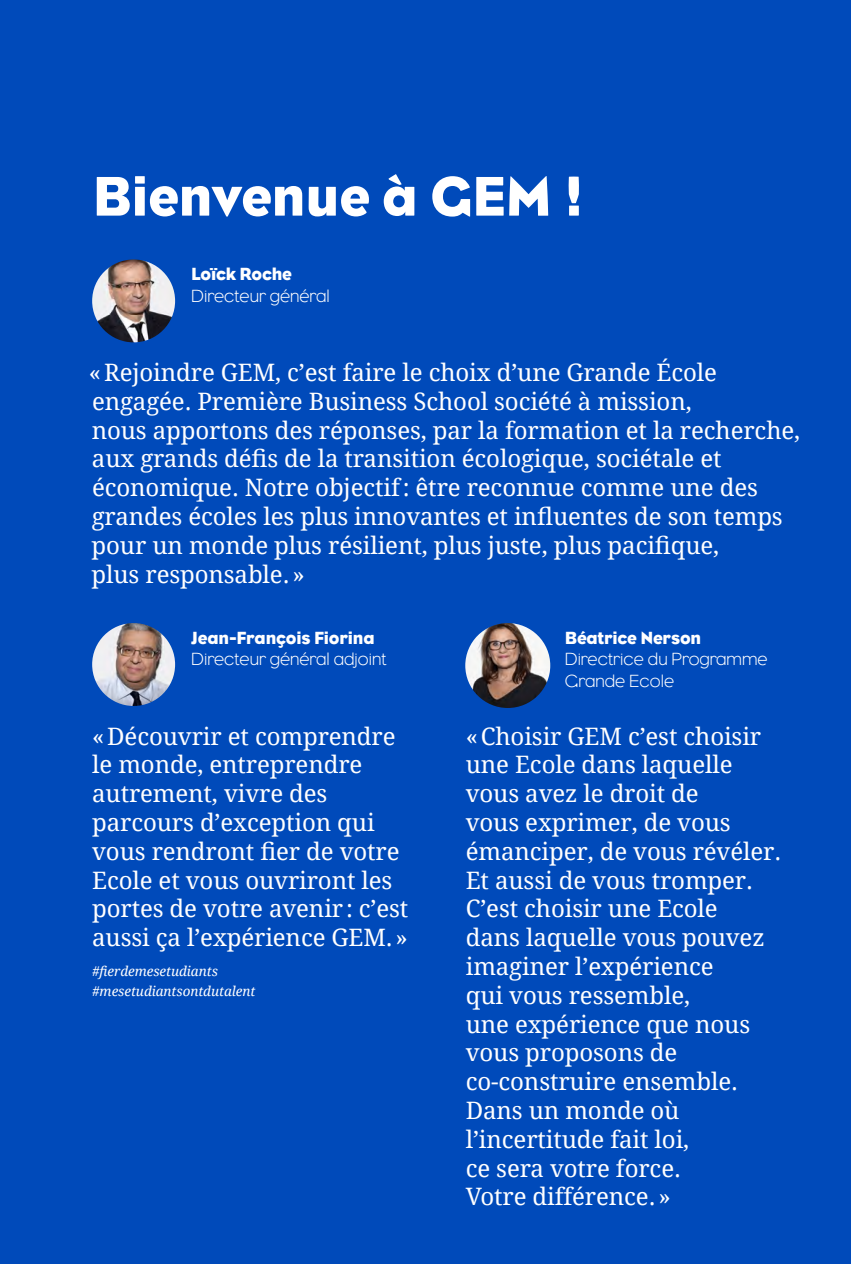
<style>
.page{position:relative;width:851px;height:1264px;background:#fff}
.page>*{position:absolute;margin:0;border:0;box-sizing:border-box;transform-origin:0 0}
.t1{font:57px "Eagle";color:#fff}
.t2{font:24px/28.8px "Droid Serif";letter-spacing:-.005em;color:#fff}
.t3{font:300 18px/21.6px "Eagle";color:#fff}
.t4{font:18px "Eagle";letter-spacing:-.01em;color:#fff}
.t5{font:italic 13.5px/19.5px "Droid Serif";letter-spacing:-.005em;color:#fff}
</style>
<div class="page">
<div style="left:0;top:0;width:850px;height:1264px;background:#004aba"></div>
<img style="left:92px;top:259px;width:83px;height:83px;border-radius:41px">
<img style="left:92px;top:623px;width:83px;height:83px;border-radius:41px">
<img style="left:465px;top:623px;width:85px;height:85px;border-radius:42px">
<h1 class="t1" style="left:92px;top:164px;width:492px">Bienvenue à GEM !</h1>
<p class="t4" style="left:191px;top:264px;width:102px">Loïck Roche</p>
<p class="t3" style="left:191px;top:285px;width:140px">Directeur général</p>
<p class="t2" style="left:89px;top:357px;width:712px">«Rejoindre GEM, c’est faire le choix d’une Grande École engagée. Première Business School société à mission,<br>nous apportons des réponses, par la formation et la recherche, aux grands défis de la transition écologique, sociétale et économique. Notre objectif: être reconnue comme une des grandes écoles les plus innovantes et influentes de son temps pour un monde plus résilient, plus juste, plus pacifique,<br>plus responsable.»</p>
<p class="t4" style="left:191px;top:627px;width:185px">Jean-François Fiorina</p>
<p class="t3" style="left:191px;top:648px;width:197px">Directeur général adjoint</p>
<p class="t2" style="left:92px;top:721px;width:317px">«Découvrir et comprendre le monde, entreprendre autrement, vivre des parcours d’exception qui vous rendront fier de votre<br>Ecole et vous ouvriront les portes de votre avenir: c’est aussi ça l’expérience GEM.»</p>
<p class="t5" style="left:92px;top:961px;width:165px">#fierdemesetudiants #mesetudiantsontdutalent</p>
<p class="t4" style="left:564px;top:627px;width:138px">Béatrice Nerson</p>
<p class="t3" style="left:564px;top:648px;width:204px">Directrice du Programme<br>Grande Ecole</p>
<p class="t2" style="left:465px;top:721px;width:317px">«Choisir GEM c’est choisir une Ecole dans laquelle vous avez le droit de<br>vous exprimer, de vous émanciper, de vous révéler.<br>Et aussi de vous tromper.<br>C’est choisir une Ecole<br>dans laquelle vous pouvez imaginer l’expérience<br>qui vous ressemble,<br>une expérience que nous vous proposons de co-construire ensemble.<br>Dans un monde où l’incertitude fait loi,<br>ce sera votre force.<br>Votre différence.»</p>
</div>
